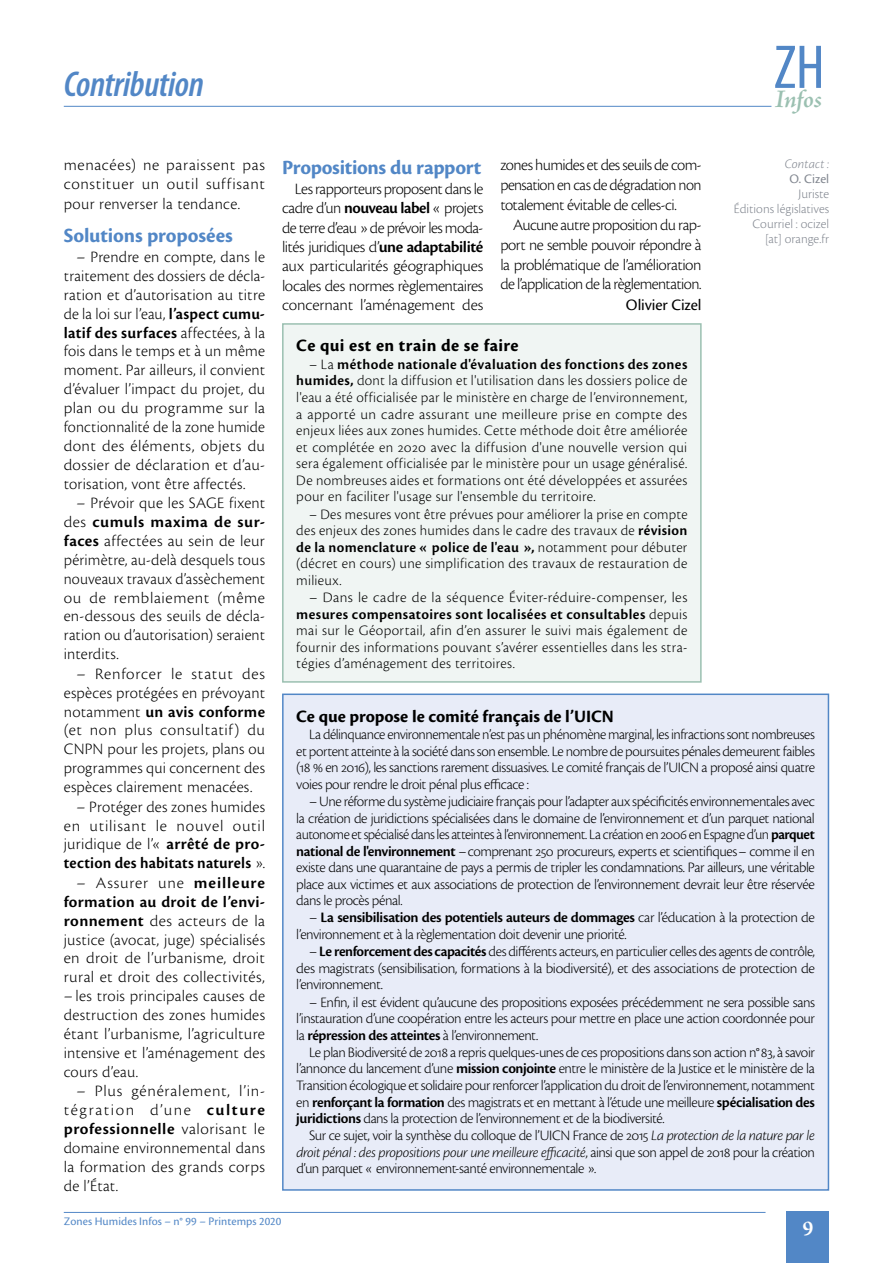
<style>
.page{position:relative;width:893px;height:1263px;background:#fff}
.page>*{position:absolute;margin:0;border:0;box-sizing:border-box;transform-origin:0 0}
.t1{font:condensed 62.4px "Myriad Pro";color:#5287c6}
.t2{font:italic 600 condensed 36px "Myriad Pro";letter-spacing:-.01em;color:#5287c6}
.t3{font:italic 600 25.5px "Adobe Jenson Pro";letter-spacing:-.01em;color:#9bc0b1}
.t4{font:700 21px "Cronos Pro";letter-spacing:-.01em;color:#5287c6}
.t5{font:700 21px "Adobe Jenson Pro";color:#fff}
.t6{font:700 18px "Cronos Pro";color:#000}
.t7{font:700 18px "Cronos Pro";letter-spacing:.02em;color:#000}
.t8{font:300 16.5px/18.9px "Cronos Pro";letter-spacing:.01em;color:#000;text-align:justify}
.t9{font:16.5px "Cronos Pro";letter-spacing:-.005em;color:#000}
.t10{font:300 15px/16.5px "Cronos Pro";letter-spacing:-.025em;color:#000;text-align:justify}
.t11{font:300 13.5px/15px "Cronos Pro";color:#838891;text-align:right}
.t12{font:italic 300 13.5px "Cronos Pro";letter-spacing:.005em;color:#838891}
.t13{font:13.5px "Cronos Pro";letter-spacing:.005em;color:#838891}
.t14{font:12px "Cronos Pro";letter-spacing:.005em;color:#5287c6}
.s1{font-weight:600}
.s2{font-style:italic}
</style>
<div class="page">
<div style="left:787px;top:1212px;width:42px;height:51px;background:#5287c6"></div>
<hr style="left:64px;top:106px;width:707px;height:1px;background:#5287c6">
<hr style="left:64px;top:1212px;width:701px;height:1px;background:#5287c6">
<div style="left:283px;top:324px;width:418px;height:358px;background:#f0f5f3"></div>
<div style="left:282px;top:323px;width:420px;height:360px;border:2px solid #9bc0b1"></div>
<div style="left:283px;top:694px;width:545px;height:496px;background:#e8ecf8"></div>
<div style="left:282px;top:693px;width:547px;height:498px;border:2px solid #5287c6"></div>
<h2 class="t2" style="left:64px;top:65px;width:142px">Contribution</h2>
<h1 class="t1" style="left:774px;top:30px;width:52px">ZH</h1>
<h3 class="t3" style="left:775px;top:84px;width:48px">Infos</h3>
<p class="t8" style="left:64px;top:155px;width:203px;line-height:19.5px">menacées) ne paraissent pas constituer un outil suffisant pour renverser la tendance.</p>
<h3 class="t4" style="left:64px;top:224px;width:171px">Solutions proposées</h3>
<p class="t8" style="left:64px;top:247px;width:203px;text-indent:13px">– Prendre en compte, dans le traitement des dossiers de décla&shy;ration et d’autorisation au titre de la loi sur l’eau, <span class="s1">l’aspect cumu&shy;latif des surfaces</span> affectées, à la fois dans le temps et à un même moment. Par ailleurs, il convient d’évaluer l’impact du projet, du plan ou du programme sur la fonctionnalité de la zone humide dont des éléments, objets du dossier de déclaration et d’au&shy;torisation, vont être affectés.</p>
<p class="t8" style="left:64px;top:494px;width:203px;text-indent:13px">– Prévoir que les SAGE fixent des <span class="s1">cumuls maxima de sur&shy;faces</span> affectées au sein de leur périmètre, au-delà desquels tous nouveaux travaux d’assèchement ou de remblaiement (même en-dessous des seuils de décla&shy;ration ou d’autorisation) seraient interdits.</p>
<p class="t8" style="left:64px;top:664px;width:203px;text-indent:13px">– Renforcer le statut des espèces protégées en prévoyant notamment <span class="s1">un avis conforme </span>(et non plus consultatif) du CNPN pour les projets, plans ou programmes qui concernent des espèces clairement menacées.</p>
<p class="t8" style="left:64px;top:797px;width:203px;text-indent:13px">– Protéger des zones humides en utilisant le nouvel outil juridique de l’« <span class="s1">arrêté de pro&shy;tection des habitats naturels</span> ».</p>
<p class="t8" style="left:64px;top:873px;width:203px;text-indent:13px">– Assurer une <span class="s1">meilleure formation au droit de l’envi&shy;ronnement</span> des acteurs de la justice (avocat, juge) spécialisés en droit de l’urbanisme, droit rural et droit des collectivités,</p>
<p class="t8" style="left:64px;top:986px;width:203px">– les trois principales causes de destruction des zones humides étant l’urbanisme, l’agriculture intensive et l’aménagement des cours d’eau.</p>
<p class="t8" style="left:64px;top:1082px;width:203px;text-indent:13px">– Plus généralement, l’in&shy;tégration d’une <span class="s1">culture professionnelle</span> valorisant le domaine environnemental dans la formation des grands corps de l’État.</p>
<h3 class="t4" style="left:282px;top:155px;width:201px">Propositions du rapport</h3>
<p class="t8" style="left:282px;top:179px;width:203px;line-height:19.4px;text-indent:13px">Les rapporteurs proposent dans le cadre d’un <span class="s1">nouveau label</span> « projets de terre d’eau » de prévoir les moda&shy;lités juridiques d’<span class="s1">une adaptabilité </span>aux particularités géographiques locales des normes règlementaires concernant l’aménagement des</p>
<p class="t8" style="left:500px;top:155px;width:203px;line-height:19.6px">zones humides et des seuils de com&shy;pensation en cas de dégradation non totalement évitable de celles-ci.</p>
<p class="t8" style="left:500px;top:215px;width:203px;line-height:19.6px;text-indent:13px">Aucune autre proposition du rap&shy;port ne semble pouvoir répondre à la problématique de l’amélioration de l’application de la règlementation.</p>
<p class="t9" style="left:626px;top:295px;width:77px">Olivier Cizel</p>
<p class="t7" style="left:296px;top:336px;width:224px">Ce qui est en train de se faire</p>
<p class="t10" style="left:296px;top:356px;width:393px;text-indent:13px">– La <span class="s1">méthode nationale d'évaluation des fonctions des zones humides,</span> dont la diffusion et l'utilisation dans les dossiers police de l'eau a été officialisée par le ministère en charge de l’environnement, a apporté un cadre assurant une meilleure prise en compte des enjeux liées aux zones humides. Cette méthode doit être améliorée et complétée en 2020 avec la diffusion d'une nouvelle version qui sera également officialisée par le ministère pour un usage généralisé.<br>De nombreuses aides et formations ont été développées et assurées pour en faciliter l'usage sur l'ensemble du territoire.</p>
<p class="t10" style="left:296px;top:506px;width:393px;text-indent:13px">– Des mesures vont être prévues pour améliorer la prise en compte des enjeux des zones humides dans le cadre des travaux de <span class="s1">révision de la nomenclature « police de l'eau »,</span> notamment pour débuter (décret en cours) une simplification des travaux de restauration de milieux.</p>
<p class="t10" style="left:296px;top:589px;width:393px;text-indent:13px">– Dans le cadre de la séquence Éviter-réduire-compenser, les <span class="s1">mesures compensatoires sont localisées et consultables</span> depuis mai sur le Géoportail, afin d’en assurer le suivi mais également de fournir des informations pouvant s’avérer essentielles dans les stra&shy;tégies d’aménagement des territoires.</p>
<p class="t12" style="left:785px;top:156px;width:46px">Contact :</p>
<p class="t13" style="left:789px;top:171px;width:41px">O. Cizel</p>
<p class="t11" style="left:734px;top:186px;width:97px">Juriste<br>Éditions législatives<br>Courriel : ocizel [at] orange.fr</p>
<p class="t6" style="left:296px;top:706px;width:319px">Ce que propose le comité français de l’UICN</p>
<p class="t10" style="left:296px;top:726px;width:520px;text-indent:13px">La délinquance environnementale n’est pas un phénomène marginal, les infractions sont nombreuses et portent atteinte à la société dans son ensemble. Le nombre de poursuites pénales demeurent faibles (18 % en 2016), les sanctions rarement dissuasives. Le comité français de l’UICN a proposé ainsi quatre voies pour rendre le droit pénal plus efficace :</p>
<p class="t10" style="left:296px;top:793px;width:520px;text-indent:13px">– Une réforme du système judiciaire français pour l’adapter aux spécificités environnementales avec la création de juridictions spécialisées dans le domaine de l’environnement et d’un parquet national autonome et spécialisé dans les atteintes à l’environnement. La création en 2006 en Espagne d’un <span class="s1">parquet national de l'environnement</span> –comprenant 250 procureurs, experts et scientifiques– comme il en existe dans une quarantaine de pays a permis de tripler les condamnations. Par ailleurs, une véritable place aux victimes et aux associations de protection de l’environnement devrait leur être réservée dans le procès pénal.</p>
<p class="t10" style="left:296px;top:909px;width:520px;text-indent:13px">– <span class="s1">La sensibilisation des potentiels auteurs de dommages</span> car l’éducation à la protection de l’environnement et à la règlementation doit devenir une priorité.</p>
<p class="t10" style="left:296px;top:943px;width:520px;text-indent:13px">– <span class="s1">Le renforcement des capacités</span> des différents acteurs, en particulier celles des agents de contrôle, des magistrats (sensibilisation, formations à la biodiversité), et des associations de protection de l’environnement.</p>
<p class="t10" style="left:296px;top:994px;width:520px;text-indent:13px">– Enfin, il est évident qu’aucune des propositions exposées précédemment ne sera possible sans l’instauration d’une coopération entre les acteurs pour mettre en place une action coordonnée pour la <span class="s1">répression des atteintes</span> à l’environnement.</p>
<p class="t10" style="left:296px;top:1044px;width:520px;text-indent:13px">Le plan Biodiversité de 2018 a repris quelques-unes de ces propositions dans son action n°83, à savoir l’annonce du lancement d’une <span class="s1">mission conjointe</span> entre le ministère de la Justice et le ministère de la Transition écologique et solidaire pour renforcer l’application du droit de l’environnement, notamment en <span class="s1">renforçant la formation</span> des magistrats et en mettant à l’étude une meilleure <span class="s1">spécialisation des juridictions</span> dans la protection de l’environnement et de la biodiversité.</p>
<p class="t10" style="left:296px;top:1127px;width:520px;text-indent:13px">Sur ce sujet, voir la synthèse du colloque de l’UICN France de 2015 <span class="s2">La protection de la nature par le droit pénal : des propositions pour une meilleure efficacité</span>, ainsi que son appel de 2018 pour la création d’un parquet « environnement-santé environnementale ».</p>
<p class="t14" style="left:64px;top:1214px;width:219px">Zones Humides Infos – n° 99 – Printemps 2020</p>
<h3 class="t5" style="left:802px;top:1216px;width:13px">9</h3>
</div>
